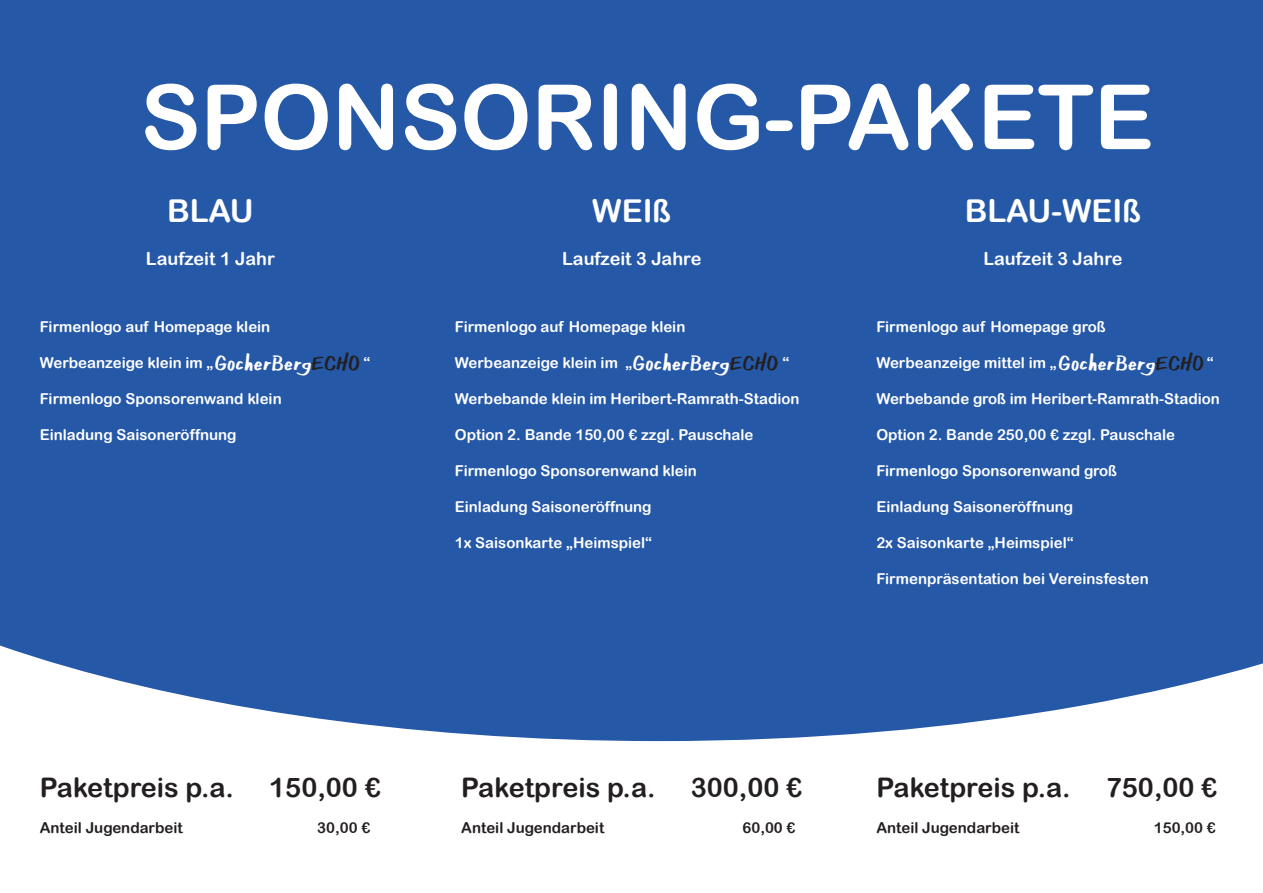
<style>
.page{position:relative;width:1263px;height:893px;background:#fff}
.page>*{position:absolute;margin:0;border:0;box-sizing:border-box;transform-origin:0 0}
.t1{font:90px "Arial Rounded MT Bold";color:#fff}
.t2{font:31.5px "Arial Rounded MT Bold";color:#fff}
.t3{font:27px "Arial Rounded MT Bold";color:#231f20}
.t4{font:27px "ONEFINGER CRE";color:#fff}
.t5{font:18px "Arial Rounded MT Bold";color:#fff}
.t6{font:15px "Arial Rounded MT Bold";color:#fff}
.t7{font:15px "Arial Rounded MT Bold";color:#231f20}
.s1{color:#231f20}
</style>
<div class="page">
<div style="left:0;top:0;width:1263px;height:741px;background:#2558a7"></div>
<h1 class="t1" style="left:140px;top:64px;width:1015px">SPONSORING-PAKETE</h1>
<h2 class="t2" style="left:167px;top:192px;width:88px">BLAU</h2>
<p class="t5" style="left:146px;top:248px;width:130px">Laufzeit 1 Jahr</p>
<h2 class="t2" style="left:592px;top:192px;width:81px">WEIß</h2>
<p class="t5" style="left:562px;top:248px;width:141px">Laufzeit 3 Jahre</p>
<h2 class="t2" style="left:965px;top:192px;width:178px">BLAU-WEIß</h2>
<p class="t5" style="left:983px;top:248px;width:141px">Laufzeit 3 Jahre</p>
<p class="t6" style="left:40px;top:318px;width:232px">Firmenlogo auf Homepage klein</p>
<p class="t6" style="left:40px;top:354px;width:175px">Werbeanzeige klein im „</p>
<p class="t6" style="left:363px;top:354px;width:8px">“</p>
<p class="t6" style="left:40px;top:390px;width:243px">Firmenlogo Sponsorenwand klein</p>
<p class="t6" style="left:40px;top:426px;width:198px">Einladung Saisoneröffnung</p>
<p class="t6" style="left:455px;top:318px;width:232px">Firmenlogo auf Homepage klein</p>
<p class="t6" style="left:455px;top:354px;width:179px">Werbeanzeige klein im „</p>
<p class="t6" style="left:782px;top:354px;width:8px">“</p>
<p class="t6" style="left:455px;top:390px;width:346px">Werbebande klein im Heribert-Ramrath-Stadion</p>
<p class="t6" style="left:455px;top:426px;width:300px">Option 2. Bande 150,00 € zzgl. Pauschale</p>
<p class="t6" style="left:455px;top:462px;width:243px">Firmenlogo Sponsorenwand klein</p>
<p class="t6" style="left:455px;top:498px;width:198px">Einladung Saisoneröffnung</p>
<p class="t6" style="left:455px;top:534px;width:199px">1x Saisonkarte „Heimspiel“</p>
<p class="t6" style="left:876px;top:318px;width:231px">Firmenlogo auf Homepage groß</p>
<p class="t6" style="left:876px;top:354px;width:182px">Werbeanzeige mittel im „</p>
<p class="t6" style="left:1207px;top:354px;width:8px">“</p>
<p class="t6" style="left:876px;top:390px;width:345px">Werbebande groß im Heribert-Ramrath-Stadion</p>
<p class="t6" style="left:876px;top:426px;width:300px">Option 2. Bande 250,00 € zzgl. Pauschale</p>
<p class="t6" style="left:876px;top:462px;width:242px">Firmenlogo Sponsorenwand groß</p>
<p class="t6" style="left:876px;top:498px;width:198px">Einladung Saisoneröffnung</p>
<p class="t6" style="left:876px;top:534px;width:199px">2x Saisonkarte „Heimspiel“</p>
<p class="t6" style="left:876px;top:570px;width:274px">Firmenpräsentation bei Vereinsfesten</p>
<h3 class="t4" style="left:215px;top:348px;width:147px">GocherBerg<span class="s1">ECHO</span></h3>
<h3 class="t4" style="left:633px;top:347px;width:147px">GocherBerg<span class="s1">ECHO</span></h3>
<h3 class="t4" style="left:1059px;top:348px;width:147px">GocherBerg<span class="s1">ECHO</span></h3>
<h3 class="t3" style="left:40px;top:771px;width:196px">Paketpreis p.a.</h3>
<h3 class="t3" style="left:269px;top:771px;width:113px">150,00 €</h3>
<p class="t7" style="left:40px;top:818px;width:145px">Anteil Jugendarbeit</p>
<p class="t7" style="left:317px;top:818px;width:54px">30,00 €</p>
<h3 class="t3" style="left:461px;top:771px;width:196px">Paketpreis p.a.</h3>
<h3 class="t3" style="left:691px;top:771px;width:113px">300,00 €</h3>
<p class="t7" style="left:461px;top:818px;width:145px">Anteil Jugendarbeit</p>
<p class="t7" style="left:742px;top:818px;width:54px">60,00 €</p>
<h3 class="t3" style="left:876px;top:771px;width:196px">Paketpreis p.a.</h3>
<h3 class="t3" style="left:1106px;top:771px;width:113px">750,00 €</h3>
<p class="t7" style="left:876px;top:818px;width:145px">Anteil Jugendarbeit</p>
<p class="t7" style="left:1154px;top:818px;width:63px">150,00 €</p>
</div>
